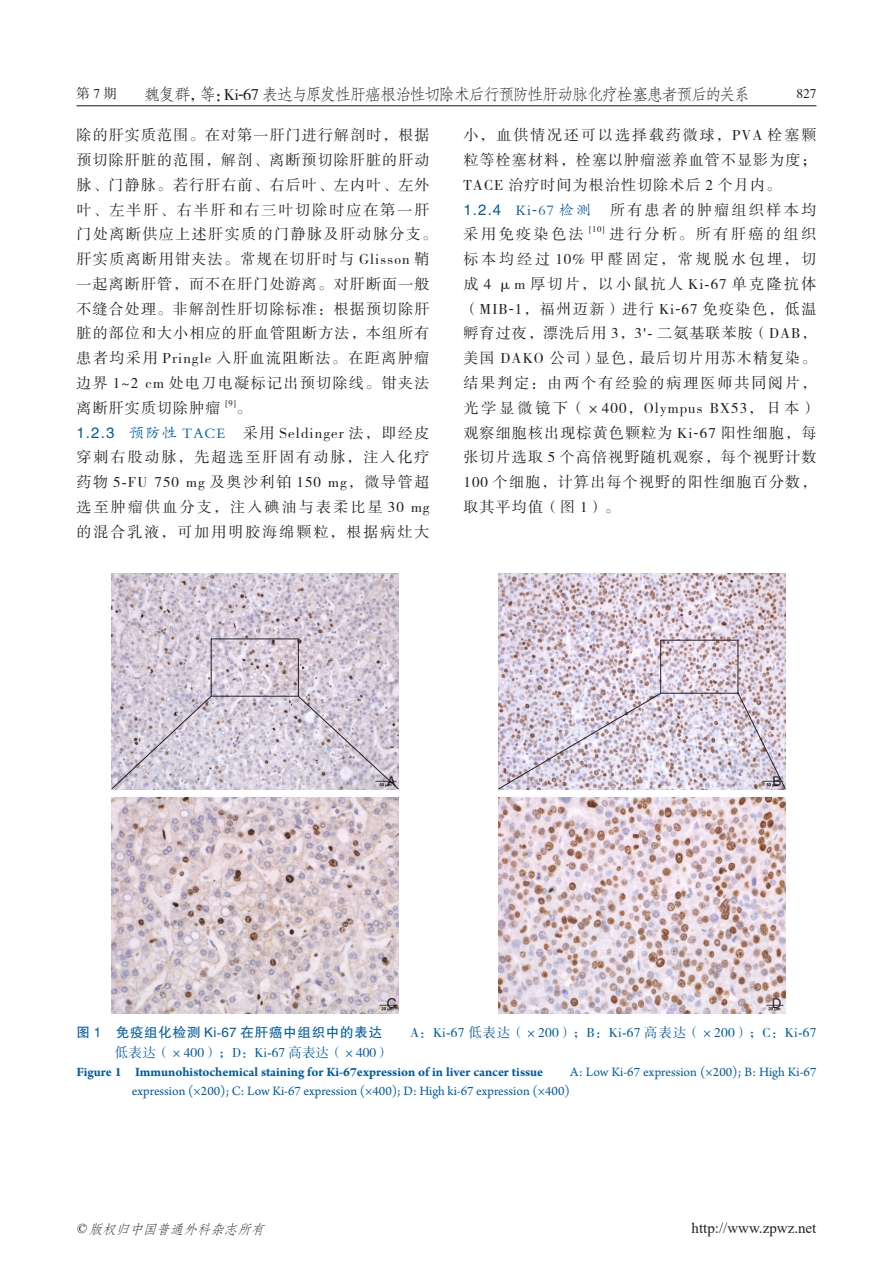
<style>
.page{position:relative;width:893px;height:1263px;background:#fff}
.page>*{position:absolute;margin:0;border:0;box-sizing:border-box;transform-origin:0 0}
.t1{font:16.5px "FZFSK GBK1 0";letter-spacing:-.1em;color:#231f20}
.t2{font:15px/24.8px "FZSSK GBK1 0";letter-spacing:.075em;color:#231f20}
.t3{font:15px/24.8px "FZSSK GBK1 0";letter-spacing:.13em;color:#231f20}
.t4{font:15px "Times New Roman";color:#231f20}
.t5{font:13.5px/19.5px "Arno Pro";color:#015ca3}
.t6{font:13.5px/19.5px "FZSSK GBK1 0";letter-spacing:.02em;color:#015ca3}
.t7{font:italic 13.5px "FZFSK GBK1 0";color:#231f20}
.t8{font:13.5px "FZSSK GBK1 0";letter-spacing:.125em;color:#231f20}
.t9{font:13.5px "FZHTK GBK1 0";color:#231f20}
.t10{font:8.7px "FZSSK GBK1 0";color:#231f20}
.s1{font-family:"FZSSK GBK1 0"}
.s2{font-family:"Times New Roman"}
.s3{font-family:"FZHTK GBK1 0";color:#015ca3}
.s4{font-family:"FZKTK GBK1 0";color:#015ca3}
.s5{font-family:"Times New Roman";color:#015ca3}
.s6{font-family:"FZHTK GBK1 0"}
.s7{font-weight:700}
.s8{font-family:"Adobe Song Std";font-weight:300}
</style>
<div class="page">
<hr style="left:77px;top:105px;width:739px;height:1px;background:#231f20">
<img style="left:111px;top:798px;width:288px;height:215px">
<img style="left:111px;top:574px;width:288px;height:215px">
<div style="left:211px;top:638px;width:88px;height:58px;border:1px solid #231f20"></div>
<svg style="left:111px;top:695px;width:101px;height:95px;background:#cdc6d3"></svg>
<svg style="left:297px;top:695px;width:102px;height:95px;background:#ccc5d1"></svg>
<img style="left:498px;top:798px;width:287px;height:215px">
<img style="left:498px;top:574px;width:287px;height:215px">
<div style="left:660px;top:640px;width:78px;height:54px;border:1px solid #231f20"></div>
<svg style="left:498px;top:692px;width:164px;height:98px;background:#d2c7d4"></svg>
<svg style="left:737px;top:692px;width:49px;height:98px;background:#cec3ce"></svg>
<p class="t8" style="left:77px;top:87px;width:42px">第7期</p>
<p class="t1" style="left:144px;top:85px;width:608px">魏复群，等：<span class="s1">Ki</span><span class="s2">-</span><span class="s1">67</span> 表达与原发性肝癌根治性切除术后行预防性肝动脉化疗栓塞患者预后的关系</p>
<p class="t8" style="left:796px;top:87px;width:22px">827</p>
<p class="t2" style="left:77px;top:124px;width:362px">除的肝实质范围。在对第一肝门进行解剖时，根据预切除肝脏的范围，解剖、离断预切除肝脏的肝动脉、门静脉。若行肝右前、右后叶、左内叶、左外叶、左半肝、右半肝和右三叶切除时应在第一肝门处离断供应上述肝实质的门静脉及肝动脉分支。肝实质离断用钳夹法。常规在切肝时与 Glisson 鞘一起离断肝管，而不在肝门处游离。对肝断面一般不缝合处理。非解剖性肝切除标准：根据预切除肝脏的部位和大小相应的肝血管阻断方法，本组所有患者均采用 Pringle 入肝血流阻断法。在距离肿瘤边界 1~2 cm 处电刀电凝标记出预切除线。钳夹法离断肝实质切除肿瘤</p>
<p class="t10" style="left:225px;top:398px;width:12px">[9]</p>
<p class="t3" style="left:77px;top:396px;width:355px;text-indent:160px">。<br><span class="s3">1.2.3</span> <span class="s4">预防性 TACE　</span>采用 Seldinger 法，即经皮穿刺右股动脉，先超选至肝固有动脉，注入化疗药物 5<span class="s2">-</span>FU 750 mg 及奥沙利铂 150 mg，微导管超选至肿瘤供血分支，注入碘油与表柔比星 30 mg的混合乳液，可加用明胶海绵颗粒，根据病灶大</p>
<p class="t2" style="left:463px;top:124px;width:354px">小，血供情况还可以选择载药微球，PVA 栓塞颗粒等栓塞材料，栓塞以肿瘤滋养血管不显影为度；<br>TACE 治疗时间为根治性切除术后 2 个月内。<br><span class="s3">1.2.4</span> <span class="s4">Ki</span><span class="s5">-</span><span class="s4">67 检测　</span>所有患者的肿瘤组织样本均采用免疫染色法</p>
<p class="t10" style="left:589px;top:225px;width:17px">[10]</p>
<p class="t2" style="left:463px;top:223px;width:354px;text-align:justify;text-indent:146px">进行分析。所有肝癌的组织标本均经过 10% 甲醛固定，常规脱水包埋，切成 4 μm 厚切片，以小鼠抗人 Ki<span class="s2">-</span>67 单克隆抗体（MIB<span class="s2">-</span>1，福州迈新）进行 Ki<span class="s2">-</span>67 免疫染色，低温孵育过夜，漂洗后用 3，3'<span class="s2">-</span> 二氨基联苯胺（DAB，美国 DAKO 公司）显色，最后切片用苏木精复染。结果判定：由两个有经验的病理医师共同阅片，光学显微镜下（×400，Olympus BX53，日本）观察细胞核出现棕黄色颗粒为 Ki<span class="s2">-</span>67 阳性细胞，每张切片选取 5 个高倍视野随机观察，每个视野计数100 个细胞，计算出每个视野的阳性细胞百分数，取其平均值（图 1）。</p>
<p class="t9" style="left:387px;top:774px;width:10px">A</p>
<p class="t9" style="left:773px;top:774px;width:10px">B</p>
<p class="t9" style="left:387px;top:996px;width:11px">C</p>
<p class="t9" style="left:772px;top:996px;width:11px">D</p>
<p class="t6" style="left:115px;top:1024px;width:703px;text-indent:-38px"><span class="s6">图 1　免疫组化检测 Ki</span><span class="s2">-</span><span class="s6">67 在肝癌中组织中的表达　　</span>A：Ki<span class="s2">-</span>67 低表达（×200）；B：Ki<span class="s2">-</span>67 高表达（×200）；C：Ki<span class="s2">-</span>67低表达（×400）；D：Ki<span class="s2">-</span>67 高表达（×400）</p>
<p class="t5" style="left:132px;top:1062px;width:686px;text-indent:-55px"><span class="s7">Figure 1 Immunohistochemical staining for Ki-67expression of in liver cancer tissue</span><span class="s8">　　</span>A: Low Ki-67 expression (×200); B: High Ki-67 expression (×200); C: Low Ki-67 expression (×400); D: High ki-67 expression (×400)</p>
<p class="t7" style="left:76px;top:1221px;width:194px"><span class="s2">©</span> 版权归中国普通外科杂志所有</p>
<p class="t4" style="left:692px;top:1217px;width:126px">http://www.zpwz.net</p>
</div>
